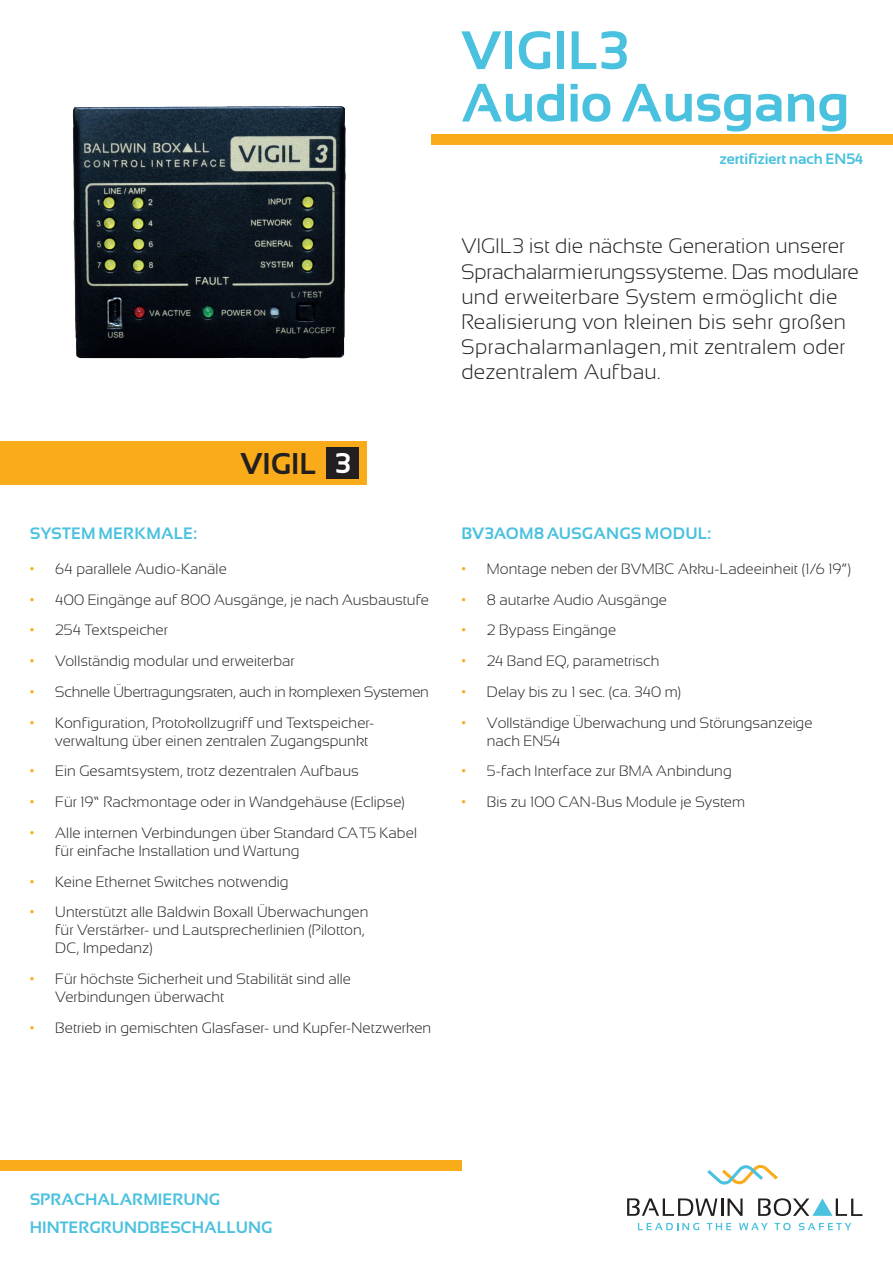
<style>
.page{position:relative;width:893px;height:1263px;background:#fff}
.page>*{position:absolute;margin:0;border:0;box-sizing:border-box;transform-origin:0 0}
.t1{font:700 54px "Sansation";color:#4ac1df}
.t2{font:700 30px "Sansation";color:#231f20}
.t3{font:300 21px/25.2px "Sansation";letter-spacing:.01em;color:#231f20}
.t4{font:700 16.5px "Sansation";letter-spacing:.01em;color:#4ac1df}
.t5{font:300 15px/18px "Sansation";letter-spacing:.005em;color:#231f20}
.t6{font:300 15px "Sansation";letter-spacing:-.015em;color:#231f20}
.t7{font:700 15px "Sansation";color:#4ac1df}
.s1{font-size:28.5px;color:#fff}
.s2{color:#faab1a}
</style>
<div class="page">
<svg style="left:638px;top:1223px;width:61px;height:7px"></svg>
<svg style="left:707px;top:1223px;width:24px;height:7px"></svg>
<svg style="left:739px;top:1223px;width:29px;height:7px"></svg>
<svg style="left:774px;top:1223px;width:17px;height:7px"></svg>
<svg style="left:799px;top:1223px;width:52px;height:7px"></svg>
<svg style="left:707px;top:1165px;width:71px;height:19px"></svg>
<svg style="left:627px;top:1198px;width:90px;height:18px"></svg>
<hr style="left:721px;top:1198px;width:3px;height:18px;background:#231f20">
<svg style="left:727px;top:1198px;width:16px;height:18px"></svg>
<svg style="left:758px;top:1198px;width:104px;height:18px"></svg>
<div style="left:0;top:1160px;width:461px;height:11px;background:#faab1a"></div>
<div style="left:432px;top:135px;width:461px;height:10px;background:#faab1a"></div>
<div style="left:0;top:441px;width:367px;height:44px;background:#faab1a"></div>
<div style="left:326px;top:447px;width:33px;height:32px;background:#231f20"></div>
<img style="left:72px;top:106px;width:274px;height:253px">
<h2 class="t2" style="left:240px;top:447px;width:112px">VIGIL <span class="s1">3</span></h2>
<p class="t4" style="left:30px;top:524px;width:169px">SYSTEM MERKMALE:</p>
<p class="t5" style="left:30px;top:560px;width:199px"><span class="s2">•</span> 64 parallele Audio-Kanäle</p>
<p class="t5" style="left:30px;top:590px;width:401px"><span class="s2">•</span> 400 Eingänge auf 800 Ausgänge, je nach Ausbaustufe</p>
<p class="t5" style="left:30px;top:621px;width:140px"><span class="s2">•</span> 254 Textspeicher</p>
<p class="t5" style="left:30px;top:652px;width:266px"><span class="s2">•</span> Vollständig modular und erweiterbar</p>
<p class="t6" style="left:30px;top:683px;width:401px"><span class="s2">•</span> Schnelle Übertragungsraten, auch in komplexen Systemen</p>
<p class="t5" style="left:55px;top:713px;width:321px;text-indent:-26px"><span class="s2">•</span> Konfiguration, Protokollzugriff und Textspeicher&shy;verwaltung über einen zentralen Zugangspunkt</p>
<p class="t5" style="left:30px;top:762px;width:330px"><span class="s2">•</span> Ein Gesamtsystem, trotz dezentralen Aufbaus</p>
<p class="t5" style="left:30px;top:793px;width:376px"><span class="s2">•</span> Für 19” Rackmontage oder in Wandgehäuse (Eclipse)</p>
<p class="t5" style="left:55px;top:824px;width:363px;text-indent:-26px"><span class="s2">•</span> Alle internen Verbindungen über Standard CAT5 Kabel für einfache Installation und Wartung</p>
<p class="t5" style="left:30px;top:872px;width:260px"><span class="s2">•</span> Keine Ethernet Switches notwendig</p>
<p class="t5" style="left:55px;top:903px;width:315px;text-indent:-26px"><span class="s2">•</span> Unterstützt alle Baldwin Boxall Überwachungen für Verstärker- und Lautsprecherlinien (Pilotton,<br>DC, Impedanz)</p>
<p class="t5" style="left:55px;top:970px;width:297px;text-indent:-26px"><span class="s2">•</span> Für höchste Sicherheit und Stabilität sind alle<br>Verbindungen überwacht</p>
<p class="t5" style="left:30px;top:1019px;width:403px"><span class="s2">•</span> Betrieb in gemischten Glasfaser- und Kupfer-Netzwerken</p>
<h1 class="t1" style="left:461px;top:20px;width:168px">VIGIL3</h1>
<h1 class="t1" style="left:461px;top:73px;width:390px">AUDIO AUSGANG</h1>
<p class="t7" style="left:719px;top:150px;width:145px">ZERTIFIZIERT NACH EN 54</p>
<h3 class="t3" style="left:461px;top:234px;width:399px">VIGIL3 ist die nächste Generation unserer Sprachalarmierungssysteme. Das modulare und erweiterbare System ermöglicht die Realisierung von kleinen bis sehr großen Sprachalarmanlagen, mit zentralem oder dezentralem Aufbau.</h3>
<p class="t4" style="left:461px;top:524px;width:251px">BV3AOM8 AUSGANGS MODUL:</p>
<p class="t5" style="left:461px;top:560px;width:391px"><span class="s2">•</span> Montage neben der BVMBC Akku-Ladeeinheit (1/6 19“)</p>
<p class="t5" style="left:461px;top:590px;width:207px"><span class="s2">•</span> 8 autarke Audio Ausgänge</p>
<p class="t5" style="left:461px;top:621px;width:156px"><span class="s2">•</span> 2 Bypass Eingänge</p>
<p class="t5" style="left:461px;top:652px;width:200px"><span class="s2">•</span> 24 Band EQ, parametrisch</p>
<p class="t5" style="left:461px;top:683px;width:221px"><span class="s2">•</span> Delay bis zu 1 sec. (ca. 340 m)</p>
<p class="t5" style="left:487px;top:713px;width:327px;text-indent:-26px"><span class="s2">•</span> Vollständige Überwachung und Störungsanzeige nach EN54</p>
<p class="t5" style="left:461px;top:762px;width:272px"><span class="s2">•</span> 5-fach Interface zur BMA Anbindung</p>
<p class="t5" style="left:461px;top:793px;width:286px"><span class="s2">•</span> Bis zu 100 CAN-Bus Module je System</p>
<p class="t4" style="left:30px;top:1190px;width:81px">SPRACHALARM</p>
<p class="t4" style="left:158px;top:1190px;width:17px">IERUNG</p>
<p class="t4" style="left:30px;top:1218px;width:29px">HINTERGRUNDBES</p>
<p class="t4" style="left:181px;top:1218px;width:36px">CHALLUNG</p>
</div>
